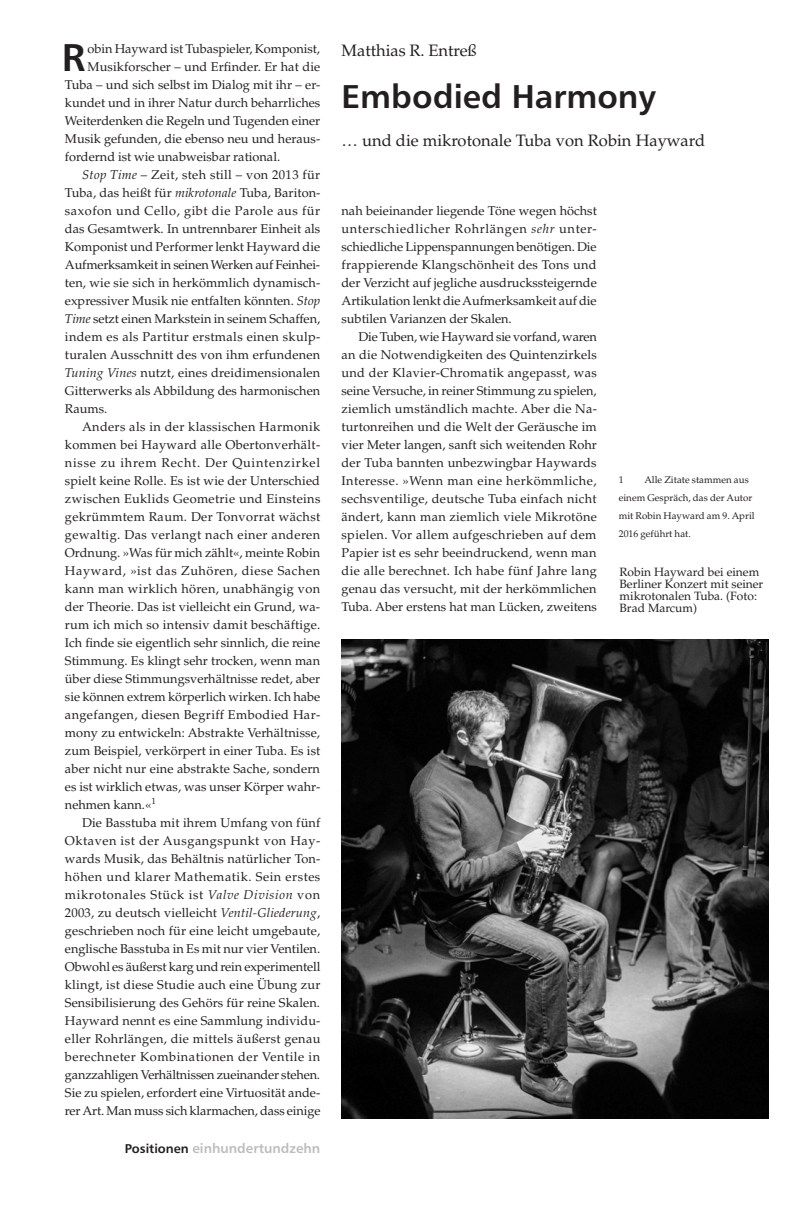
<style>
.page{position:relative;width:809px;height:1213px;background:#fff}
.page>*{position:absolute;margin:0;border:0;box-sizing:border-box;transform-origin:0 0}
.t1{font:38.7px "Humanist 777 BT Bold B";color:#231f20}
.t2{font:33px "Humanist 777 BT Bold B";color:#231f20}
.t3{font:16.5px "Palatino";color:#231f20}
.t4{font:16.5px "Palatino LT Std";color:#231f20}
.t5{font:13.5px "Humanist 777 BT Bold B";color:#bcbdc0}
.t6{font:12.75px/18px "Palatino LT Std";letter-spacing:.005em;color:#231f20;text-align:justify}
.t7{font:12.75px "Palatino LT Std";letter-spacing:.025em;color:#231f20}
.t8{font:12.75px "Palatino LT Std";letter-spacing:.04em;color:#231f20}
.t9{font:12.75px "Palatino LT Std";letter-spacing:.03em;color:#231f20}
.t10{font:12.75px "Palatino LT Std";letter-spacing:-.015em;color:#231f20}
.t11{font:12.75px "Palatino LT Std";letter-spacing:.035em;color:#231f20}
.t12{font:12.75px "Palatino LT Std";letter-spacing:.05em;color:#231f20}
.t13{font:12.75px "Palatino LT Std";letter-spacing:.06em;color:#231f20}
.t14{font:12.75px "Palatino LT Std";letter-spacing:.045em;color:#231f20}
.t15{font:12px/12px "Palatino";color:#231f20}
.t16{font:9.75px/18px "Palatino LT Std";color:#231f20}
.s1{font-style:italic}
.s2{font-size:12.75px;color:#231f20}
</style>
<div class="page">
<img style="left:342px;top:639px;width:426px;height:479px">
<h1 class="t1" style="left:62px;top:33px;width:25px">R</h1>
<p class="t6" style="left:87px;top:40px;width:234px">obin Hayward ist Tubaspieler, Komponist,</p>
<p class="t6" style="left:87px;top:58px;width:234px">Musikforscher – und Erfinder. Er hat die</p>
<p class="t6" style="left:65px;top:76px;width:257px">Tuba – und sich selbst im Dialog mit ihr – er-</p>
<p class="t6" style="left:65px;top:94px;width:257px">kundet und in ihrer Natur durch beharrliches</p>
<p class="t6" style="left:65px;top:112px;width:257px">Weiterdenken die Regeln und Tugenden einer</p>
<p class="t6" style="left:65px;top:130px;width:257px">Musik gefunden, die ebenso neu und heraus-</p>
<p class="t6" style="left:65px;top:148px;width:217px">fordernd ist wie unabweisbar rational.</p>
<p class="t7" style="left:82px;top:167px;width:240px"><span class="s1">Stop Time</span> – Zeit, steh still – von 2013 für</p>
<p class="t6" style="left:65px;top:184px;width:257px">Tuba, das heißt für <span class="s1">mikrotonale</span> Tuba, Bariton-</p>
<p class="t8" style="left:65px;top:203px;width:257px">saxofon und Cello, gibt die Parole aus für</p>
<p class="t6" style="left:65px;top:220px;width:257px">das Gesamtwerk. In untrennbarer Einheit als</p>
<p class="t6" style="left:65px;top:238px;width:257px">Komponist und Performer lenkt Hayward die</p>
<p class="t10" style="left:65px;top:257px;width:257px">Aufmerksamkeit in seinen Werken auf Feinhei-</p>
<p class="t6" style="left:65px;top:274px;width:257px">ten, wie sie sich in herkömmlich dynamisch-</p>
<p class="t6" style="left:65px;top:292px;width:257px">expressiver Musik nie entfalten könnten. <span class="s1">Stop</span></p>
<p class="t6" style="left:65px;top:310px;width:257px"><span class="s1">Time</span> setzt einen Markstein in seinem Schaffen,</p>
<p class="t9" style="left:65px;top:329px;width:257px">indem es als Partitur erstmals einen skulp-</p>
<p class="t6" style="left:65px;top:346px;width:257px">turalen Ausschnitt des von ihm erfundenen</p>
<p class="t6" style="left:65px;top:364px;width:257px"><span class="s1">Tuning Vines</span> nutzt, eines dreidimensionalen</p>
<p class="t6" style="left:65px;top:382px;width:257px">Gitterwerks als Abbildung des harmonischen</p>
<p class="t6" style="left:65px;top:400px;width:44px">Raums.</p>
<p class="t7" style="left:82px;top:419px;width:240px">Anders als in der klassischen Harmonik</p>
<p class="t7" style="left:65px;top:437px;width:257px">kommen bei Hayward alle Obertonverhält-</p>
<p class="t13" style="left:65px;top:455px;width:257px">nisse zu ihrem Recht. Der Quintenzirkel</p>
<p class="t6" style="left:65px;top:472px;width:256px">spielt keine Rolle. Es ist wie der Unterschied</p>
<p class="t7" style="left:65px;top:491px;width:257px">zwischen Euklids Geometrie und Einsteins</p>
<p class="t7" style="left:65px;top:509px;width:257px">gekrümmtem Raum. Der Tonvorrat wächst</p>
<p class="t11" style="left:65px;top:527px;width:257px">gewaltig. Das verlangt nach einer anderen</p>
<p class="t6" style="left:65px;top:544px;width:257px">Ordnung. »Was für mich zählt«, meinte Robin</p>
<p class="t14" style="left:65px;top:563px;width:257px">Hayward, »ist das Zuhören, diese Sachen</p>
<p class="t9" style="left:65px;top:581px;width:256px">kann man wirklich hören, unabhängig von</p>
<p class="t6" style="left:65px;top:598px;width:256px">der Theorie. Das ist vielleicht ein Grund, wa-</p>
<p class="t6" style="left:65px;top:616px;width:257px">rum ich mich so intensiv damit beschäftige.</p>
<p class="t6" style="left:65px;top:634px;width:257px">Ich finde sie eigentlich sehr sinnlich, die reine</p>
<p class="t6" style="left:65px;top:652px;width:257px">Stimmung. Es klingt sehr trocken, wenn man</p>
<p class="t6" style="left:65px;top:670px;width:257px">über diese Stimmungsverhältnisse redet, aber</p>
<p class="t6" style="left:65px;top:688px;width:257px">sie können extrem körperlich wirken. Ich habe</p>
<p class="t9" style="left:65px;top:707px;width:257px">angefangen, diesen Begriff Embodied Har-</p>
<p class="t6" style="left:65px;top:724px;width:256px">mony zu entwickeln: Abstrakte Verhältnisse,</p>
<p class="t6" style="left:65px;top:742px;width:257px">zum Beispiel, verkörpert in einer Tuba. Es ist</p>
<p class="t6" style="left:65px;top:760px;width:256px">aber nicht nur eine abstrakte Sache, sondern</p>
<p class="t6" style="left:65px;top:778px;width:257px">es ist wirklich etwas, was unser Körper wahr-</p>
<p class="t6" style="left:65px;top:796px;width:92px">nehmen kann.«<sup>1</sup></p>
<p class="t6" style="left:82px;top:814px;width:240px">Die Basstuba mit ihrem Umfang von fünf</p>
<p class="t8" style="left:65px;top:833px;width:257px">Oktaven ist der Ausgangspunkt von Hay-</p>
<p class="t6" style="left:65px;top:850px;width:257px">wards Musik, das Behältnis natürlicher Ton-</p>
<p class="t8" style="left:65px;top:869px;width:257px">höhen und klarer Mathematik. Sein erstes</p>
<p class="t12" style="left:65px;top:887px;width:256px">mikrotonales Stück ist <span class="s1">Valve Division</span> von</p>
<p class="t6" style="left:65px;top:904px;width:257px">2003, zu deutsch vielleicht <span class="s1">Ventil-Gliederung</span>,</p>
<p class="t6" style="left:65px;top:922px;width:257px">geschrieben noch für eine leicht umgebaute,</p>
<p class="t6" style="left:65px;top:940px;width:257px">englische Basstuba in Es mit nur vier Ventilen.</p>
<p class="t6" style="left:65px;top:958px;width:257px">Obwohl es äußerst karg und rein experimentell</p>
<p class="t6" style="left:65px;top:976px;width:257px">klingt, ist diese Studie auch eine Übung zur</p>
<p class="t6" style="left:65px;top:994px;width:256px">Sensibilisierung des Gehörs für reine Skalen.</p>
<p class="t6" style="left:65px;top:1012px;width:257px">Hayward nennt es eine Sammlung individu-</p>
<p class="t7" style="left:65px;top:1031px;width:257px">eller Rohrlängen, die mittels äußerst genau</p>
<p class="t8" style="left:65px;top:1049px;width:256px">berechneter Kombinationen der Ventile in</p>
<p class="t10" style="left:65px;top:1067px;width:257px">ganzzahligen Verhältnissen zueinander stehen.</p>
<p class="t6" style="left:65px;top:1084px;width:257px">Sie zu spielen, erfordert eine Virtuosität ande-</p>
<p class="t6" style="left:65px;top:1102px;width:257px">rer Art. Man muss sich klarmachen, dass einige</p>
<p class="t5" style="left:125px;top:1139px;width:197px"><span class="s2">Positionen</span> einhundertundzehn</p>
<p class="t4" style="left:341px;top:40px;width:137px">Matthias R. Entreß</p>
<h2 class="t2" style="left:341px;top:76px;width:316px">Embodied Harmony</h2>
<p class="t3" style="left:341px;top:131px;width:365px">… und die mikrotonale Tuba von Robin Hayward</p>
<p class="t6" style="left:341px;top:202px;width:257px">nah beieinander liegende Töne wegen höchst unterschiedlicher Rohrlängen <span class="s1">sehr</span> unter&shy;schiedliche Lippenspannungen benötigen. Die frappierende Klangschönheit des Tons und der Verzicht auf jegliche ausdruckssteigernde Artikulation lenkt die Aufmerksamkeit auf die subtilen Varianzen der Skalen.</p>
<p class="t6" style="left:341px;top:328px;width:257px;text-indent:17px">Die Tuben, wie Hayward sie vorfand, waren an die Notwendigkeiten des Quintenzirkels und der Klavier-Chromatik angepasst, was seine Versuche, in reiner Stimmung zu spielen, ziemlich umständlich machte. Aber die Na&shy;turtonreihen und die Welt der Geräusche im vier Meter langen, sanft sich weitenden Rohr der Tuba bannten unbezwingbar Haywards Interesse. »Wenn man eine herkömmliche, sechsventilige, deutsche Tuba einfach nicht ändert, kann man ziemlich viele Mikrotöne spielen. Vor allem aufgeschrieben auf dem Papier ist es sehr beeindruckend, wenn man die alle berechnet. Ich habe fünf Jahre lang genau das versucht, mit der herkömmlichen Tuba. Aber erstens hat man Lücken, zweitens</p>
<p class="t16" style="left:618px;top:471px;width:137px;text-indent:26px">Alle Zitate stammen aus einem Gespräch, das der Autor mit Robin Hayward am 9. April<br>2016 geführt hat.</p>
<p class="t15" style="left:619px;top:566px;width:145px">Robin Hayward bei einem<br>Berliner Konzert mit seiner mikrotonalen Tuba. (Foto:<br>Brad Marcum)</p>
<p class="t16" style="left:618px;top:471px;width:6px">1</p>
</div>
